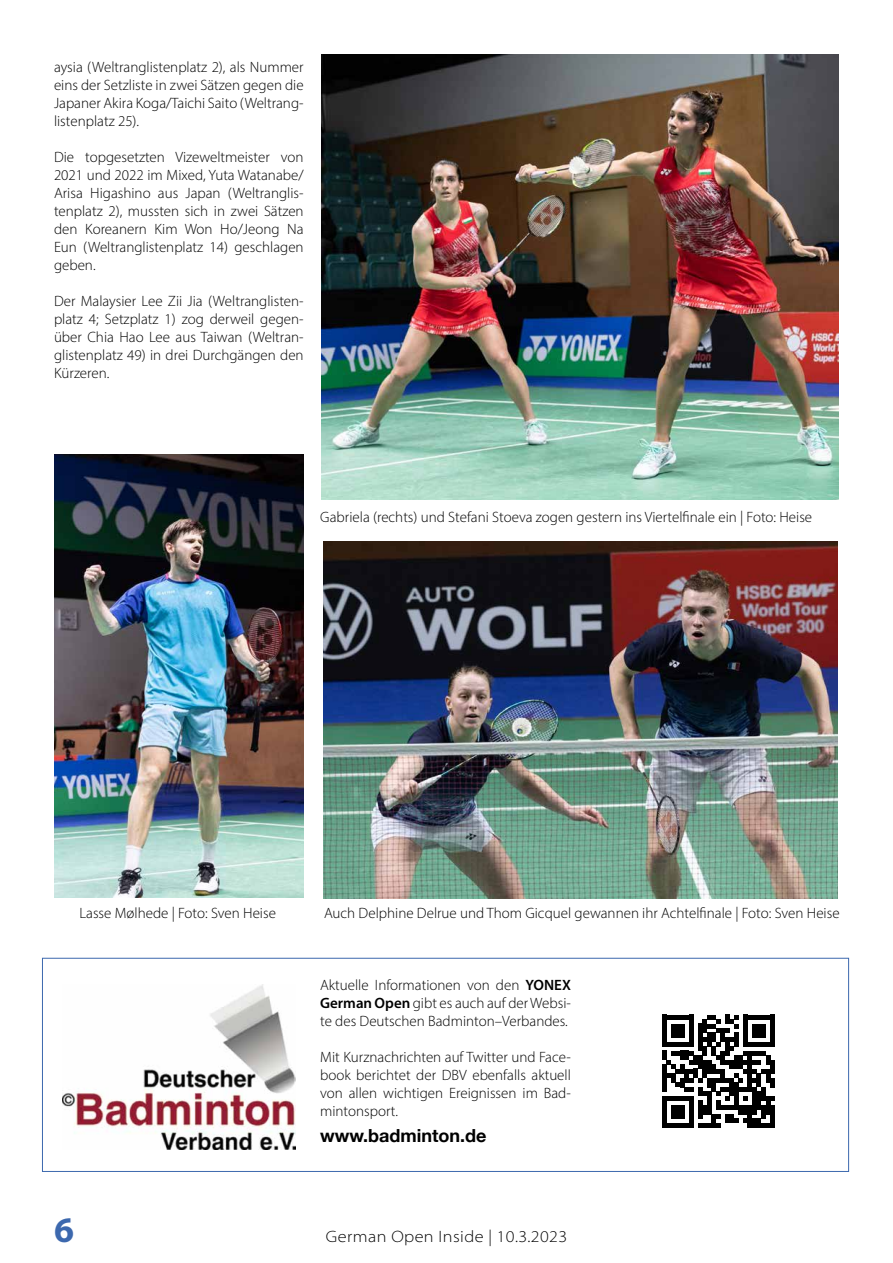
<style>
.page{position:relative;width:893px;height:1263px;background:#fff}
.page>*{position:absolute;margin:0;border:0;box-sizing:border-box;transform-origin:0 0}
.t1{font:700 36px "Myriad Pro";color:#3c68ae}
.t2{font:700 18px "Helvetica Neue";color:#000}
.t3{font:300 semi-expanded 16.5px "Myriad Pro";letter-spacing:.025em;color:#000}
.t4{font:300 15px/18px "Myriad Pro";color:#000;text-align:justify}
.s1{font-weight:600}
</style>
<div class="page">
<div style="left:42px;top:958px;width:807px;height:214px;border:1px solid #3c68ae"></div>
<img style="left:62px;top:985px;width:234px;height:164px">
<svg style="left:662px;top:1015px;width:113px;height:112px"></svg>
<div style="left:770px;top:1105px;width:5px;height:13px;background:#000"></div>
<div style="left:770px;top:1118px;width:5px;height:9px;background:#000"></div>
<img style="left:322px;top:54px;width:517px;height:446px">
<img style="left:54px;top:454px;width:250px;height:443px">
<img style="left:323px;top:542px;width:515px;height:356px">
<p class="t4" style="left:54px;top:58px;width:251px">aysia (Weltranglistenplatz 2), als Nummer eins der Setzliste in zwei Sätzen gegen die Japaner Akira Koga/Taichi Saito (Weltrang&shy;listenplatz 25).</p>
<p class="t4" style="left:54px;top:148px;width:251px">Die topgesetzten Vizeweltmeister von 2021 und 2022 im Mixed, Yuta Watanabe/ Arisa Higashino aus Japan (Weltranglis&shy;tenplatz 2), mussten sich in zwei Sätzen den Koreanern Kim Won Ho/Jeong Na Eun (Weltranglistenplatz 14) geschlagen geben.</p>
<p class="t4" style="left:54px;top:292px;width:251px">Der Malaysier Lee Zii Jia (Weltranglisten&shy;platz 4; Setzplatz 1) zog derweil gegen&shy;über Chia Hao Lee aus Taiwan (Weltran&shy;glistenplatz 49) in drei Durchgängen den Kürzeren.</p>
<p class="t4" style="left:320px;top:508px;width:493px">Gabriela (rechts) und Stefani Stoeva zogen gestern ins Viertelfinale ein | Foto: Heise</p>
<p class="t4" style="left:79px;top:904px;width:198px">Lasse Mølhede | Foto: Sven Heise</p>
<p class="t4" style="left:324px;top:904px;width:517px">Auch Delphine Delrue und Thom Gicquel gewannen ihr Achtelfinale | Foto: Sven Heise</p>
<p class="t4" style="left:320px;top:976px;width:252px">Aktuelle Informationen von den <span class="s1">YONEX German Open</span> gibt es auch auf der Websi&shy;te des Deutschen Badminton–Verbandes.</p>
<p class="t4" style="left:320px;top:1048px;width:252px">Mit Kurznachrichten auf Twitter und Face&shy;book berichtet der DBV ebenfalls aktuell von allen wichtigen Ereignissen im Bad&shy;mintonsport.</p>
<p class="t2" style="left:320px;top:1121px;width:168px">www.badminton.de</p>
<h1 class="t1" style="left:54px;top:1206px;width:21px">6</h1>
<p class="t3" style="left:326px;top:1226px;width:243px">German Open Inside | 10.3.2023</p>
</div>
